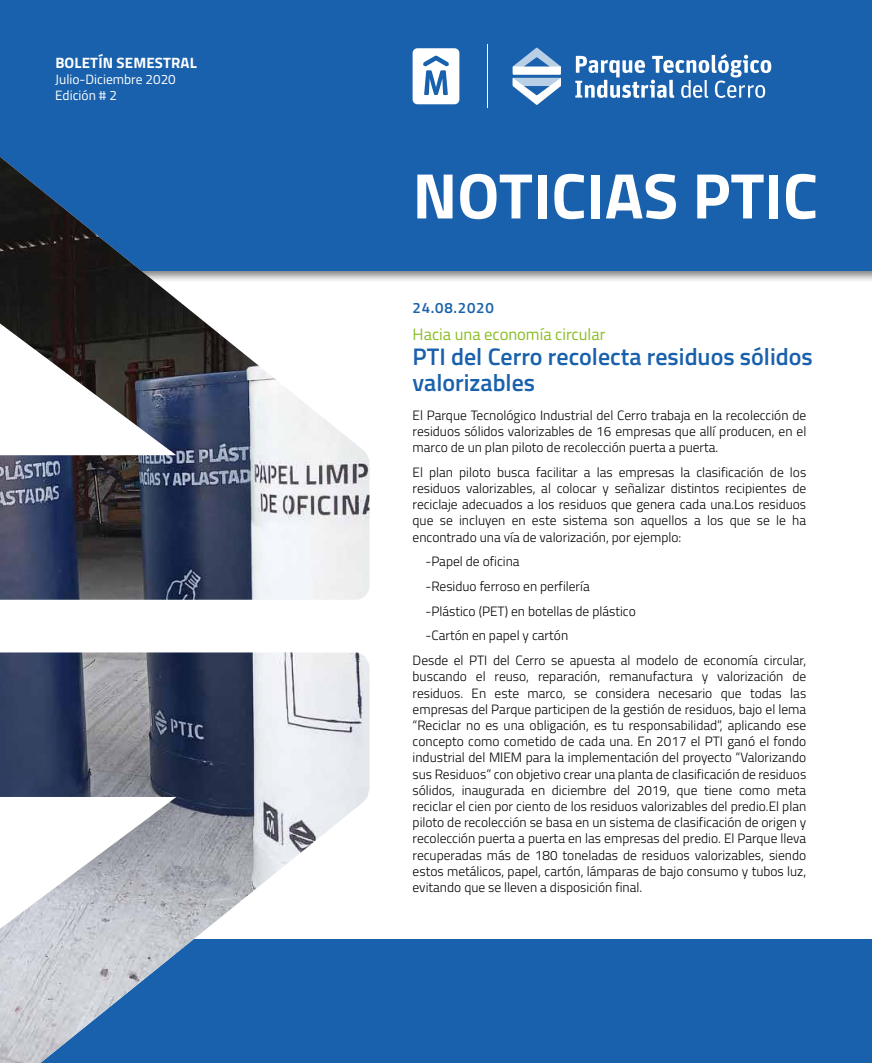
<style>
.page{position:relative;width:872px;height:1063px;background:#fff}
.page>*{position:absolute;margin:0;border:0;box-sizing:border-box;transform-origin:0 0}
.t1{font:700 64.5px "Titillium";color:#fff}
.t2{font:600 24px/25.5px "Titillium";color:#1961ac}
.t3{font:16.5px "Titillium";color:#89bd24}
.t4{font:700 15px "Titillium";letter-spacing:.01em;color:#fff}
.t5{font:600 15px "Titillium";letter-spacing:.05em;color:#1961ac}
.t6{font:300 13.5px/16.2px "Titillium";color:#000;text-align:justify}
.t7{font:13.5px/16.2px "Titillium";color:#fff}
</style>
<div class="page">
<div style="left:0;top:0;width:872px;height:283px;background:#000;opacity:.5"></div>
<div style="left:0;top:0;width:872px;height:271px;background:#1961ac"></div>
<div style="left:0;top:940px;width:872px;height:123px;background:#1961ac"></div>
<img style="left:0;top:157px;width:369px;height:906px">
<svg style="left:575px;top:54px;width:196px;height:44px"></svg>
<svg style="left:513px;top:48px;width:48px;height:57px"></svg>
<svg style="left:412px;top:48px;width:47px;height:56px"></svg>
<hr style="left:487px;top:44px;width:1px;height:64px;background:#fff">
<p class="t4" style="left:55px;top:52px;width:143px">BOLETÍN SEMESTRAL</p>
<p class="t7" style="left:55px;top:71px;width:122px">Julio-Diciembre 2020<br>Edición # 2</p>
<h1 class="t1" style="left:412px;top:147px;width:407px">NOTICIAS PTIC</h1>
<p class="t5" style="left:412px;top:297px;width:83px">24.08.2020</p>
<p class="t3" style="left:412px;top:322px;width:194px">Hacia una economía circular</p>
<h2 class="t2" style="left:412px;top:343px;width:402px">PTI del Cerro recolecta residuos sólidos valorizables</h2>
<p class="t6" style="left:412px;top:406px;width:395px">El Parque Tecnológico Industrial del Cerro trabaja en la recolección de residuos sólidos valorizables de 16 empresas que allí producen, en el marco de un plan piloto de recolección puerta a puerta.</p>
<p class="t6" style="left:412px;top:463px;width:395px">El plan piloto busca facilitar a las empresas la clasificación de los residuos valorizables, al colocar y señalizar distintos recipientes de reciclaje adecuados a los residuos que genera cada una.Los residuos que se incluyen en este sistema son aquellos a los que se le ha encontrado una vía de valorización, por ejemplo:</p>
<p class="t6" style="left:425px;top:553px;width:96px">-Papel de oficina</p>
<p class="t6" style="left:425px;top:578px;width:166px">-Residuo ferroso en perfilería</p>
<p class="t6" style="left:425px;top:602px;width:212px">-Plástico (PET) en botellas de plástico</p>
<p class="t6" style="left:425px;top:627px;width:144px">-Cartón en papel y cartón</p>
<p class="t6" style="left:412px;top:652px;width:395px">Desde el PTI del Cerro se apuesta al modelo de economía circular,</p>
<p class="t6" style="left:412px;top:668px;width:395px">buscando el reuso, reparación, remanufactura y valorización de residuos. En este marco, se considera necesario que todas las empresas del Parque participen de la gestión de residuos, bajo el lema “Reciclar no es una obligación, es tu responsabilidad”, aplicando ese concepto como cometido de cada una. En 2017 el PTI ganó el fondo industrial del MIEM para la implementación del proyecto “Valorizando sus Residuos” con objetivo crear una planta de clasificación de residuos sólidos, inaugurada en diciembre del 2019, que tiene como meta reciclar el cien por ciento de los residuos valorizables del predio.El plan piloto de recolección se basa en un sistema de clasificación de origen y recolección puerta a puerta en las empresas del predio. El Parque lleva recuperadas más de 180 toneladas de residuos valorizables, siendo estos metálicos, papel, cartón, lámparas de bajo consumo y tubos luz, evitando que se lleven a disposición final.</p>
</div>
